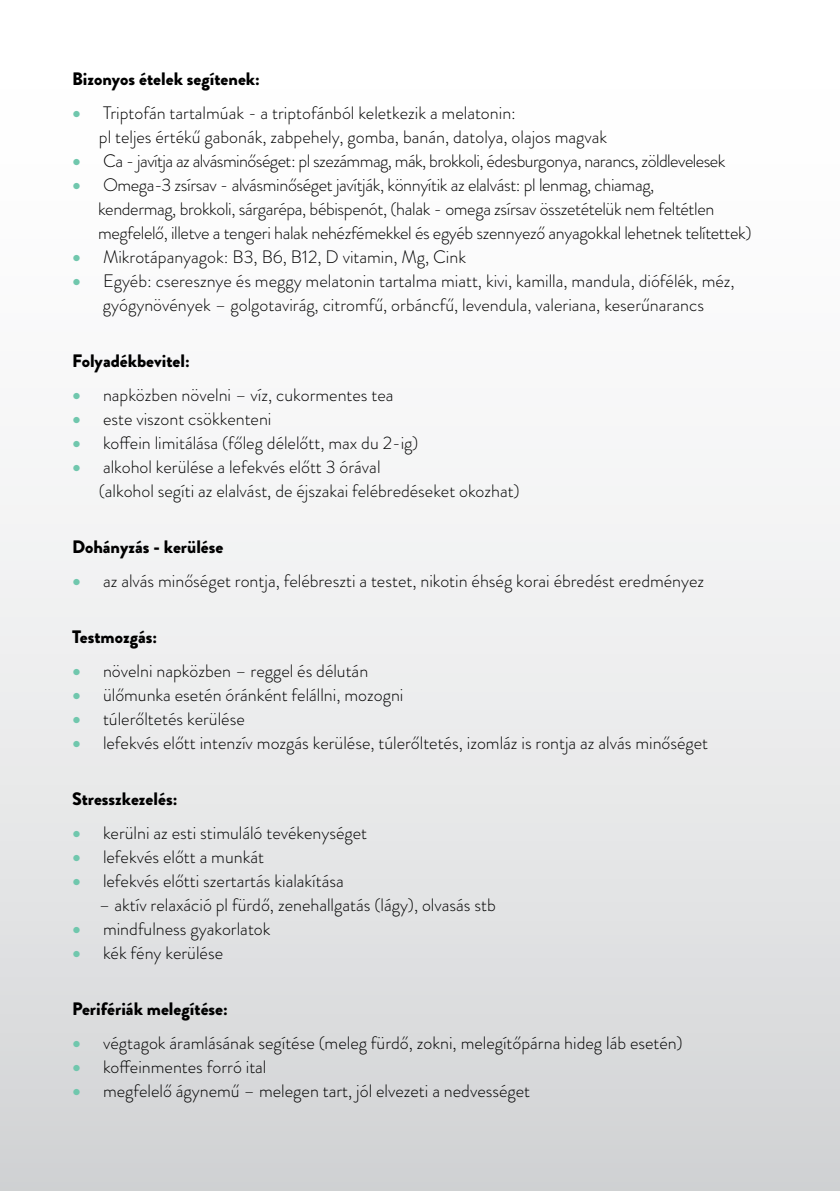
<style>
.page{position:relative;width:840px;height:1191px;background:#fff}
.page>*{position:absolute;margin:0;border:0;box-sizing:border-box;transform-origin:0 0}
.t1{font:300 18px/24px "Brandon Grotesque";color:#000}
.t2{font:300 18px/24px "Brandon Grotesque";letter-spacing:-.02em;color:#000}
.t3{font:900 18px "Brandon Grotesque";color:#000}
.t4{font:300 18px "Brandon Grotesque";letter-spacing:-.03em;color:#000}
.s1{font-weight:900;font-size:22px;color:#70c7ad}
</style>
<div class="page">
<div style="left:0;top:0;width:839px;height:1191px;background:linear-gradient(to bottom,#fff,#d6d7d9)"></div>
<p class="t3" style="left:72px;top:66px;width:189px">Bizonyos ételek segítenek:</p>
<p class="t1" style="left:99px;top:100px;width:509px;text-indent:-27px"><span class="s1">•</span> Triptofán tartalmúak - a triptofánból keletkezik a melatonin:<br>pl teljes értékű gabonák, zabpehely, gomba, banán, datolya, olajos magvak</p>
<p class="t4" style="left:72px;top:148px;width:654px"><span class="s1">•</span> Ca - javítja az alvásminőséget: pl szezámmag, mák, brokkoli, édesburgonya, narancs, zöldlevelesek</p>
<p class="t2" style="left:98px;top:172px;width:654px;text-indent:-26px"><span class="s1">•</span> Omega-3 zsírsav - alvásminőséget javítják, könnyítik az elalvást: pl lenmag, chiamag,<br>kendermag, brokkoli, sárgarépa, bébispenót, (halak - omega zsírsav összetételük nem feltétlen megfelelő, illetve a tengeri halak nehézfémekkel és egyéb szennyező anyagokkal lehetnek telítettek)</p>
<p class="t1" style="left:72px;top:244px;width:395px"><span class="s1">•</span> Mikrotápanyagok: B3, B6, B12, D vitamin, Mg, Cink</p>
<p class="t1" style="left:72px;top:268px;width:663px;text-align:center"><span class="s1">•</span> Egyéb: cseresznye és meggy melatonin tartalma miatt, kivi, kamilla, mandula, diófélék, méz, gyógynövények – golgotavirág, citromfű, orbáncfű, levendula, valeriana, keserűnarancs</p>
<p class="t3" style="left:72px;top:348px;width:119px">Folyadékbevitel:</p>
<p class="t1" style="left:72px;top:382px;width:323px"><span class="s1">•</span> napközben növelni – víz, cukormentes tea</p>
<p class="t1" style="left:72px;top:406px;width:201px"><span class="s1">•</span> este viszont csökkenteni</p>
<p class="t1" style="left:72px;top:430px;width:347px"><span class="s1">•</span> koffein limitálása (főleg délelőtt, max du 2-ig)</p>
<p class="t1" style="left:99px;top:454px;width:422px;text-indent:-27px"><span class="s1">•</span> alkohol kerülése a lefekvés előtt 3 órával<br>(alkohol segíti az elalvást, de éjszakai felébredéseket okozhat)</p>
<p class="t3" style="left:72px;top:534px;width:153px">Dohányzás - kerülése</p>
<p class="t1" style="left:72px;top:568px;width:633px"><span class="s1">•</span> az alvás minőséget rontja, felébreszti a testet, nikotin éhség korai ébredést eredményez</p>
<p class="t3" style="left:72px;top:624px;width:87px">Testmozgás:</p>
<p class="t1" style="left:72px;top:658px;width:297px"><span class="s1">•</span> növelni napközben – reggel és délután</p>
<p class="t1" style="left:72px;top:682px;width:333px"><span class="s1">•</span> ülőmunka esetén óránként felállni, mozogni</p>
<p class="t1" style="left:72px;top:706px;width:174px"><span class="s1">•</span> túlerőltetés kerülése</p>
<p class="t1" style="left:72px;top:730px;width:637px"><span class="s1">•</span> lefekvés előtt intenzív mozgás kerülése, túlerőltetés, izomláz is rontja az alvás minőséget</p>
<p class="t3" style="left:72px;top:786px;width:107px">Stresszkezelés:</p>
<p class="t1" style="left:72px;top:820px;width:296px"><span class="s1">•</span> kerülni az esti stimuláló tevékenységet</p>
<p class="t1" style="left:72px;top:844px;width:193px"><span class="s1">•</span> lefekvés előtt a munkát</p>
<p class="t1" style="left:72px;top:868px;width:273px"><span class="s1">•</span> lefekvés előtti szertartás kialakítása</p>
<p class="t1" style="left:99px;top:892px;width:398px">– aktív relaxáció pl fürdő, zenehallgatás (lágy), olvasás stb</p>
<p class="t1" style="left:72px;top:916px;width:200px"><span class="s1">•</span> mindfulness gyakorlatok</p>
<p class="t1" style="left:72px;top:940px;width:152px"><span class="s1">•</span> kék fény kerülése</p>
<p class="t3" style="left:72px;top:996px;width:157px">Perifériák melegítése:</p>
<p class="t1" style="left:72px;top:1030px;width:612px"><span class="s1">•</span> végtagok áramlásának segítése (meleg fürdő, zokni, melegítőpárna hideg láb esetén)</p>
<p class="t1" style="left:72px;top:1054px;width:196px"><span class="s1">•</span> koffeinmentes forró ital</p>
<p class="t1" style="left:72px;top:1078px;width:459px"><span class="s1">•</span> megfelelő ágynemű – melegen tart, jól elvezeti a nedvességet</p>
</div>
